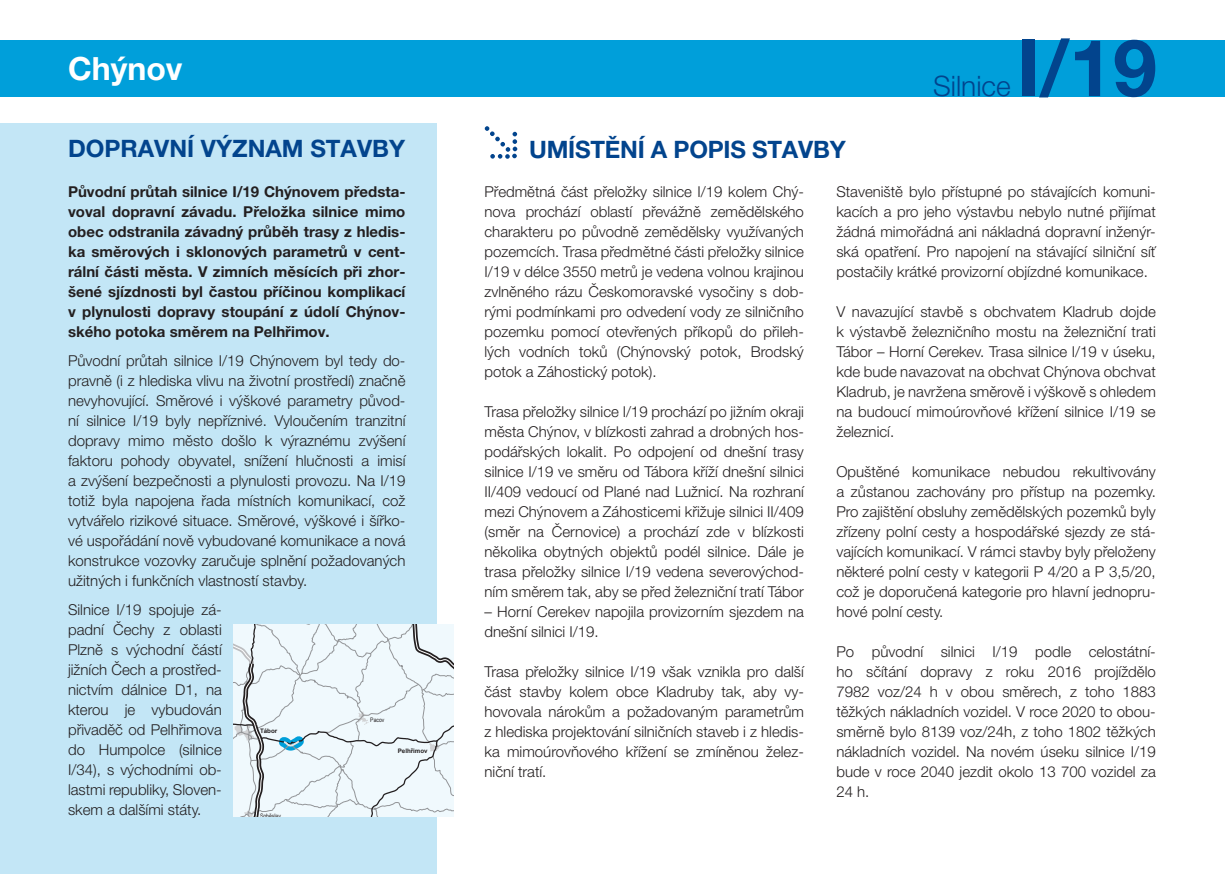
<style>
.page{position:relative;width:1225px;height:874px;background:#fff}
.page>*{position:absolute;margin:0;border:0;box-sizing:border-box;transform-origin:0 0}
.t1{font:700 78.8px "Helvetica Neue LT Pro";color:#02448d}
.t2{font:700 32px "Helvetica Neue LT Pro";color:#fff}
.t3{font:300 28.2px "Helvetica Neue LT Pro";color:#02448d}
.t4{font:700 24px "Helvetica Neue LT Pro";color:#02448d}
.t5{font:300 15px/20px "Helvetica Neue LT Pro";color:#231f20;text-align:justify}
.t6{font:700 15px/20px "Helvetica Neue LT Pro";color:#231f20;text-align:justify}
.t7{font:700 6.2px "Arial";color:#231f20}
.t8{font:6.2px "Arial Narrow";color:#231f20}
</style>
<div class="page">
<div style="left:0;top:40px;width:1225px;height:56px;background:#009fda"></div>
<div style="left:0;top:123px;width:437px;height:750px;background:#c3e6f6"></div>
<svg style="left:233px;top:624px;width:220px;height:192px;background:#e4edf1"></svg>
<svg style="left:485px;top:126px;width:32px;height:33px"></svg>
<p class="t2" style="left:68px;top:48px;width:116px">Chýnov</p>
<p class="t4" style="left:68px;top:133px;width:338px">DOPRAVNÍ VÝZNAM STAVBY</p>
<p class="t6" style="left:68px;top:181px;width:339px">Původní průtah silnice I/19 Chýnovem předsta&shy;voval dopravní závadu. Přeložka silnice mimo obec odstranila závadný průběh trasy z hledis&shy;ka směrových i sklonových parametrů v cent&shy;rální části města. V zimních měsících při zhor&shy;šené sjízdnosti byl častou příčinou komplikací v plynulosti dopravy stoupání z údolí Chýnov&shy;ského potoka směrem na Pelhřimov.</p>
<p class="t5" style="left:68px;top:350px;width:339px">Původní průtah silnice I/19 Chýnovem byl tedy do&shy;pravně (i z hlediska vlivu na životní prostředí) značně nevyhovující. Směrové i výškové parametry původ&shy;ní silnice I/19 byly nepříznivé. Vyloučením tranzitní dopravy mimo město došlo k výraznému zvýšení faktoru pohody obyvatel, snížení hlučnosti a imisí a zvýšení bezpečnosti a plynulosti provozu. Na I/19 totiž byla napojena řada místních komunikací, což vytvářelo rizikové situace. Směrové, výškové i šířko&shy;vé uspořádání nově vybudované komunikace a nová konstrukce vozovky zaručuje splnění požadovaných užitných i funkčních vlastností stavby.</p>
<p class="t5" style="left:68px;top:598px;width:155px">Silnice I/19 spojuje zá&shy;padní Čechy z oblasti Plzně s východní částí jižních Čech a prostřed&shy;nictvím dálnice D1, na kterou je vybudován přivaděč od Pelhřimova do Humpolce (silnice I/34), s východními ob&shy;lastmi republiky, Sloven&shy;skem a dalšími státy.</p>
<p class="t8" style="left:370px;top:715px;width:16px">Pacov</p>
<p class="t7" style="left:260px;top:725px;width:19px">Tábor</p>
<p class="t7" style="left:398px;top:746px;width:31px">Pelhřimov</p>
<p class="t8" style="left:260px;top:810px;width:22px">Soběslav</p>
<p class="t4" style="left:529px;top:135px;width:318px">UMÍSTĚNÍ A POPIS STAVBY</p>
<p class="t3" style="left:933px;top:69px;width:79px">Silnice</p>
<p class="t1" style="left:1016px;top:19px;width:142px">I/19</p>
<p class="t5" style="left:484px;top:181px;width:321px">Předmětná část přeložky silnice I/19 kolem Chý&shy;nova prochází oblastí převážně zemědělského charakteru po původně zemědělsky využívaných pozemcích. Trasa předmětné části přeložky silnice I/19 v délce 3550 metrů je vedena volnou krajinou zvlněného rázu Českomoravské vysočiny s dob&shy;rými podmínkami pro odvedení vody ze silničního pozemku pomocí otevřených příkopů do přileh&shy;lých vodních toků (Chýnovský potok, Brodský potok a Záhostický potok).</p>
<p class="t5" style="left:484px;top:401px;width:321px">Trasa přeložky silnice I/19 prochází po jižním okraji města Chýnov, v blízkosti zahrad a drobných hos&shy;podářských lokalit. Po odpojení od dnešní trasy silnice I/19 ve směru od Tábora kříží dnešní silnici II/409 vedoucí od Plané nad Lužnicí. Na rozhraní mezi Chýnovem a Záhosticemi křižuje silnici II/409 (směr na Černovice) a prochází zde v blízkosti několika obytných objektů podél silnice. Dále je trasa přeložky silnice I/19 vedena severovýchod&shy;ním směrem tak, aby se před železniční tratí Tábor</p>
<p class="t5" style="left:484px;top:601px;width:321px">– Horní Cerekev napojila provizorním sjezdem na dnešní silnici I/19.</p>
<p class="t5" style="left:484px;top:661px;width:321px">Trasa přeložky silnice I/19 však vznikla pro další část stavby kolem obce Kladruby tak, aby vy&shy;hovovala nárokům a požadovaným parametrům z hlediska projektování silničních staveb i z hledis&shy;ka mimoúrovňového křížení se zmíněnou želez&shy;niční tratí.</p>
<p class="t5" style="left:836px;top:181px;width:321px">Staveniště bylo přístupné po stávajících komuni&shy;kacích a pro jeho výstavbu nebylo nutné přijímat žádná mimořádná ani nákladná dopravní inženýr&shy;ská opatření. Pro napojení na stávající silniční síť postačily krátké provizorní objízdné komunikace.</p>
<p class="t5" style="left:836px;top:301px;width:321px">V navazující stavbě s obchvatem Kladrub dojde k výstavbě železničního mostu na železniční trati Tábor – Horní Cerekev. Trasa silnice I/19 v úseku, kde bude navazovat na obchvat Chýnova obchvat Kladrub, je navržena směrově i výškově s ohledem na budoucí mimoúrovňové křížení silnice I/19 se železnicí.</p>
<p class="t5" style="left:836px;top:461px;width:321px">Opuštěné komunikace nebudou rekultivovány a zůstanou zachovány pro přístup na pozemky.<br>Pro zajištění obsluhy zemědělských pozemků byly zřízeny polní cesty a hospodářské sjezdy ze stá&shy;vajících komunikací. V rámci stavby byly přeloženy některé polní cesty v kategorii P 4/20 a P 3,5/20, což je doporučená kategorie pro hlavní jednopru&shy;hové polní cesty.</p>
<p class="t5" style="left:836px;top:641px;width:321px">Po původní silnici I/19 podle celostátní&shy;ho sčítání dopravy z roku 2016 projíždělo 7982 voz/24 h v obou směrech, z toho 1883 těžkých nákladních vozidel. V roce 2020 to obou&shy;směrně bylo 8139 voz/24h, z toho 1802 těžkých nákladních vozidel. Na novém úseku silnice I/19 bude v roce 2040 jezdit okolo 13 700 vozidel za 24 h.</p>
</div>
